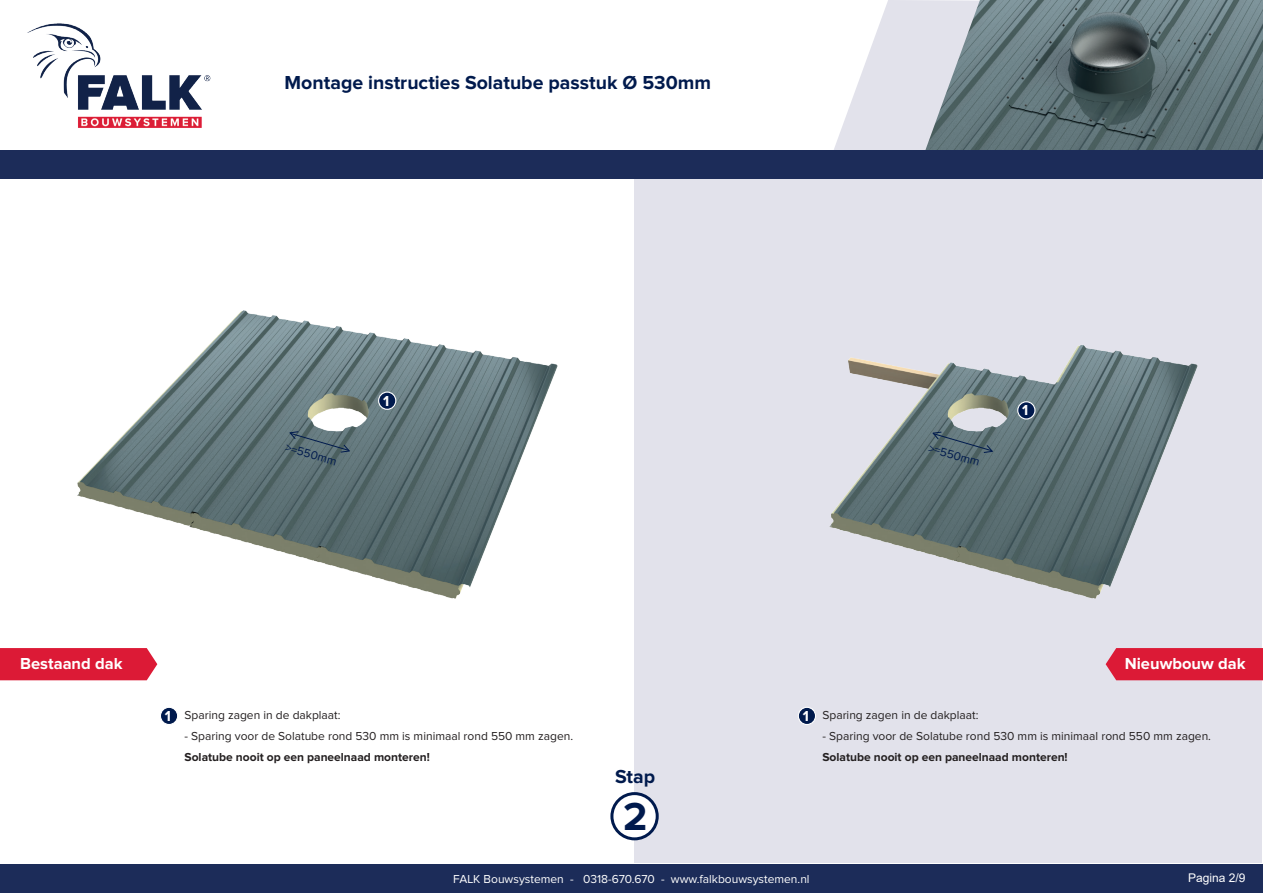
<style>
.page{position:relative;width:1263px;height:893px;background:#fff}
.page>*{position:absolute;margin:0;border:0;box-sizing:border-box;transform-origin:0 0}
.t1{font:700 40.5px "Proxima Nova";color:#001a4d}
.t2{font:700 19.5px "Proxima Nova";color:#001a4d}
.t3{font:700 16.5px "Proxima Nova";color:#fff}
.t4{font:700 15px "Proxima Nova";color:#fff}
.t5{font:12px "Proxima Nova";color:#231f20}
.t6{font:700 12px "Proxima Nova";color:#231f20}
.t7{font:12px "Proxima Nova";color:#fff}
.t8{font:12px "Proxima Nova";color:#001a4d}
.t9{font:12px "Arial";color:#fff}
.s1{font-weight:700;font-size:15px;color:#fff}
</style>
<div class="page">
<div style="left:634px;top:179px;width:628px;height:684px;background:#e2e2eb"></div>
<svg style="left:834px;top:0;width:89px;height:150px"></svg>
<img style="left:923px;top:0;width:340px;height:150px">
<div style="left:0;top:150px;width:1263px;height:29px;background:#1c2c59"></div>
<div style="left:0;top:864px;width:1263px;height:29px;background:#1c2c59"></div>
<img style="left:27px;top:23px;width:184px;height:105px">
<div style="left:0;top:648px;width:49px;height:32px;background:#dc1a36"></div>
<div style="left:1216px;top:648px;width:47px;height:32px;background:#dc1a36"></div>
<div style="left:612px;top:794px;width:45px;height:45px;background:#fff;border-radius:50%"></div>
<div style="left:610px;top:792px;width:49px;height:48px;border:3px solid #001a4d;border-radius:50%"></div>
<img style="left:49px;top:310px;width:509px;height:371px">
<img style="left:829px;top:345px;width:387px;height:336px">
<div style="left:798px;top:707px;width:17px;height:17px;background:#001a4d;border-radius:50%"></div>
<div style="left:798px;top:707px;width:18px;height:18px;border:1px solid #fff;border-radius:50%"></div>
<div style="left:160px;top:707px;width:18px;height:17px;background:#001a4d;border-radius:50%"></div>
<div style="left:160px;top:707px;width:18px;height:18px;border:1px solid #fff;border-radius:50%"></div>
<div style="left:379px;top:392px;width:17px;height:17px;background:#001a4d;border-radius:50%"></div>
<div style="left:378px;top:392px;width:18px;height:18px;border:1px solid #fff;border-radius:50%"></div>
<div style="left:1018px;top:402px;width:17px;height:17px;background:#001a4d;border-radius:50%"></div>
<div style="left:1017px;top:401px;width:18px;height:19px;border:1px solid #fff;border-radius:50%"></div>
<svg style="left:289px;top:431px;width:61px;height:22px"></svg>
<svg style="left:932px;top:431px;width:61px;height:22px"></svg>
<h2 class="t2" style="left:285px;top:73px;width:428px">Montage instructies Solatube passtuk Ø 530mm</h2>
<p class="t4" style="left:383px;top:394px;width:8px">1</p>
<p class="t8" style="left:287px;top:442px;width:54px;rotate:16deg">&gt;=550mm</p>
<p class="t8" style="left:930px;top:442px;width:54px;rotate:16deg">&gt;=550mm</p>
<p class="t4" style="left:1022px;top:403px;width:8px">1</p>
<h3 class="t3" style="left:20px;top:656px;width:104px">Bestaand dak</h3>
<h3 class="t3" style="left:1125px;top:656px;width:122px">Nieuwbouw dak</h3>
<p class="t5" style="left:165px;top:710px;width:177px"><span class="s1">1</span> Sparing zagen in de dakplaat:</p>
<p class="t5" style="left:185px;top:731px;width:390px">- Sparing voor de Solatube rond 530 mm is minimaal rond 550 mm zagen.</p>
<p class="t6" style="left:185px;top:752px;width:247px">Solatube nooit op een paneelnaad monteren!</p>
<h2 class="t2" style="left:615px;top:767px;width:41px">Stap</h2>
<h1 class="t1" style="left:623px;top:798px;width:26px">2</h1>
<p class="t5" style="left:803px;top:710px;width:177px"><span class="s1">1</span> Sparing zagen in de dakplaat:</p>
<p class="t5" style="left:822px;top:731px;width:390px">- Sparing voor de Solatube rond 530 mm is minimaal rond 550 mm zagen.</p>
<p class="t6" style="left:822px;top:752px;width:247px">Solatube nooit op een paneelnaad monteren!</p>
<p class="t7" style="left:453px;top:873px;width:358px">FALK Bouwsystemen - 0318-670.670 - www.falkbouwsystemen.nl</p>
<p class="t9" style="left:1188px;top:869px;width:59px">Pagina 2/9</p>
</div>
